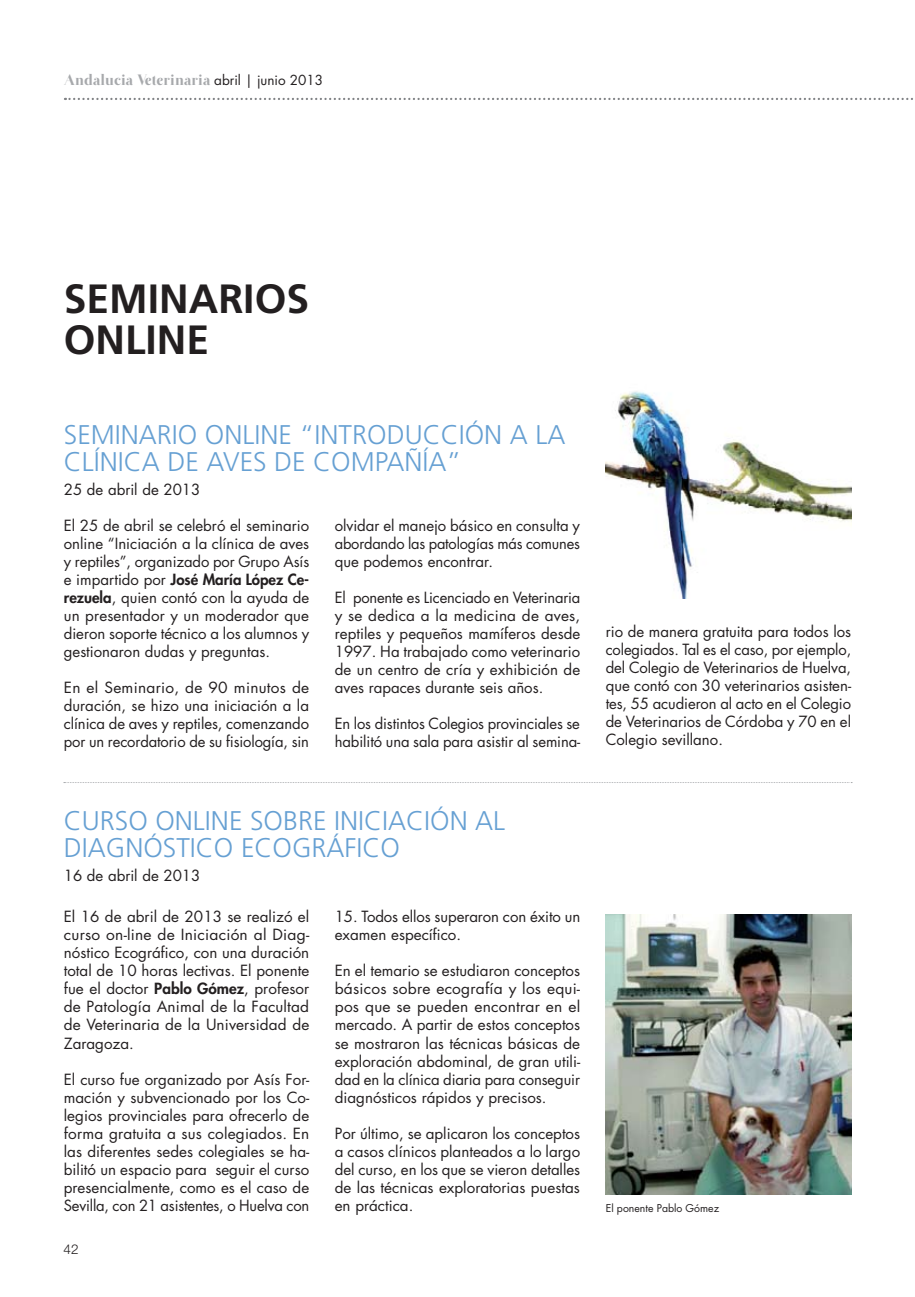
<style>
.page{position:relative;width:915px;height:1297px;background:#fff}
.page>*{position:absolute;margin:0;border:0;box-sizing:border-box;transform-origin:0 0}
.t1{font:700 40.8px/40.8px "Frutiger LT Std";color:#231f20}
.t2{font:300 27px/27px "Frutiger LT Std";color:#66a0d3}
.t3{font:15px/18px "Futura Std";color:#231f20;text-align:justify}
.t4{font:15px "Otama ep";color:#a7a9ac}
.t5{font:300 13.5px "Helvetica Neue LT Std";color:#231f20}
.t6{font:10.5px "Futura Std";color:#231f20}
.s1{font-family:"Futura Std";font-size:13.5px;color:#231f20}
.s2{font-weight:800}
</style>
<div class="page">
<svg style="left:65px;top:98px;width:848px;height:2px"></svg>
<img style="left:605px;top:391px;width:245px;height:207px">
<img style="left:605px;top:915px;width:245px;height:280px">
<svg style="left:64px;top:782px;width:787px;height:1px"></svg>
<p class="t4" style="left:64px;top:71px;width:261px">Andalucia Veterinaria <span class="s1">abril | junio 2013</span></p>
<h1 class="t1" style="left:64px;top:278px;width:247px">SEMINARIOS<br>ONLINE</h1>
<h2 class="t2" style="left:64px;top:422px;width:503px">SEMINARIO ONLINE “INTRODUCCIÓN A LA<br>CLÍNICA DE AVES DE COMPAÑÍA”</h2>
<p class="t3" style="left:64px;top:481px;width:138px">25 de abril de 2013</p>
<p class="t3" style="left:334px;top:516px;width:247px">olvidar el manejo básico en consulta y abordando las patologías más comunes que podemos encontrar.</p>
<p class="t3" style="left:334px;top:588px;width:247px">El ponente es Licenciado en Veterinaria y se dedica a la medicina de aves, reptiles y pequeños mamíferos desde 1997. Ha trabajado como veterinario de un centro de cría y exhibición de aves rapaces durante seis años.</p>
<p class="t3" style="left:334px;top:714px;width:247px">En los distintos Colegios provinciales se habilitó una sala para asistir al semina-</p>
<p class="t3" style="left:64px;top:516px;width:247px">El 25 de abril se celebró el seminario online “Iniciación a la clínica de aves y reptiles”, organizado por Grupo Asís e impartido por <span class="s2">José María López Ce&shy;rezuela</span>, quien contó con la ayuda de un presentador y un moderador que dieron soporte técnico a los alumnos y gestionaron dudas y preguntas.</p>
<p class="t3" style="left:64px;top:678px;width:247px">En el Seminario, de 90 minutos de duración, se hizo una iniciación a la clínica de aves y reptiles, comenzando por un recordatorio de su fisiología, sin</p>
<h2 class="t2" style="left:64px;top:808px;width:443px">CURSO ONLINE SOBRE INICIACIÓN AL<br>DIAGNÓSTICO ECOGRÁFICO</h2>
<p class="t3" style="left:64px;top:867px;width:138px">16 de abril de 2013</p>
<p class="t3" style="left:334px;top:908px;width:247px">15. Todos ellos superaron con éxito un examen específico.</p>
<p class="t3" style="left:334px;top:962px;width:247px">En el temario se estudiaron conceptos básicos sobre ecografía y los equi&shy;pos que se pueden encontrar en el mercado. A partir de estos conceptos se mostraron las técnicas básicas de exploración abdominal, de gran utili&shy;dad en la clínica diaria para conseguir diagnósticos rápidos y precisos.</p>
<p class="t3" style="left:334px;top:1124px;width:247px">Por último, se aplicaron los conceptos a casos clínicos planteados a lo largo del curso, en los que se vieron detalles de las técnicas exploratorias puestas en práctica.</p>
<p class="t3" style="left:64px;top:908px;width:247px">El 16 de abril de 2013 se realizó el curso on-line de Iniciación al Diag&shy;nóstico Ecográfico, con una duración total de 10 horas lectivas. El ponente fue el doctor <span class="s2">Pablo Gómez</span>, profesor de Patología Animal de la Facultad de Veterinaria de la Universidad de Zaragoza.</p>
<p class="t3" style="left:64px;top:1070px;width:247px">El curso fue organizado por Asís For&shy;mación y subvencionado por los Co&shy;legios provinciales para ofrecerlo de forma gratuita a sus colegiados. En las diferentes sedes colegiales se ha&shy;bilitó un espacio para seguir el curso presencialmente, como es el caso de Sevilla, con 21 asistentes, o Huelva con</p>
<p class="t5" style="left:64px;top:1241px;width:17px">42</p>
<p class="t3" style="left:605px;top:622px;width:247px">rio de manera gratuita para todos los colegiados. Tal es el caso, por ejemplo, del Colegio de Veterinarios de Huelva, que contó con 30 veterinarios asisten&shy;tes, 55 acudieron al acto en el Colegio de Veterinarios de Córdoba y 70 en el Colegio sevillano.</p>
<p class="t6" style="left:605px;top:1201px;width:115px">El ponente Pablo Gómez</p>
</div>
